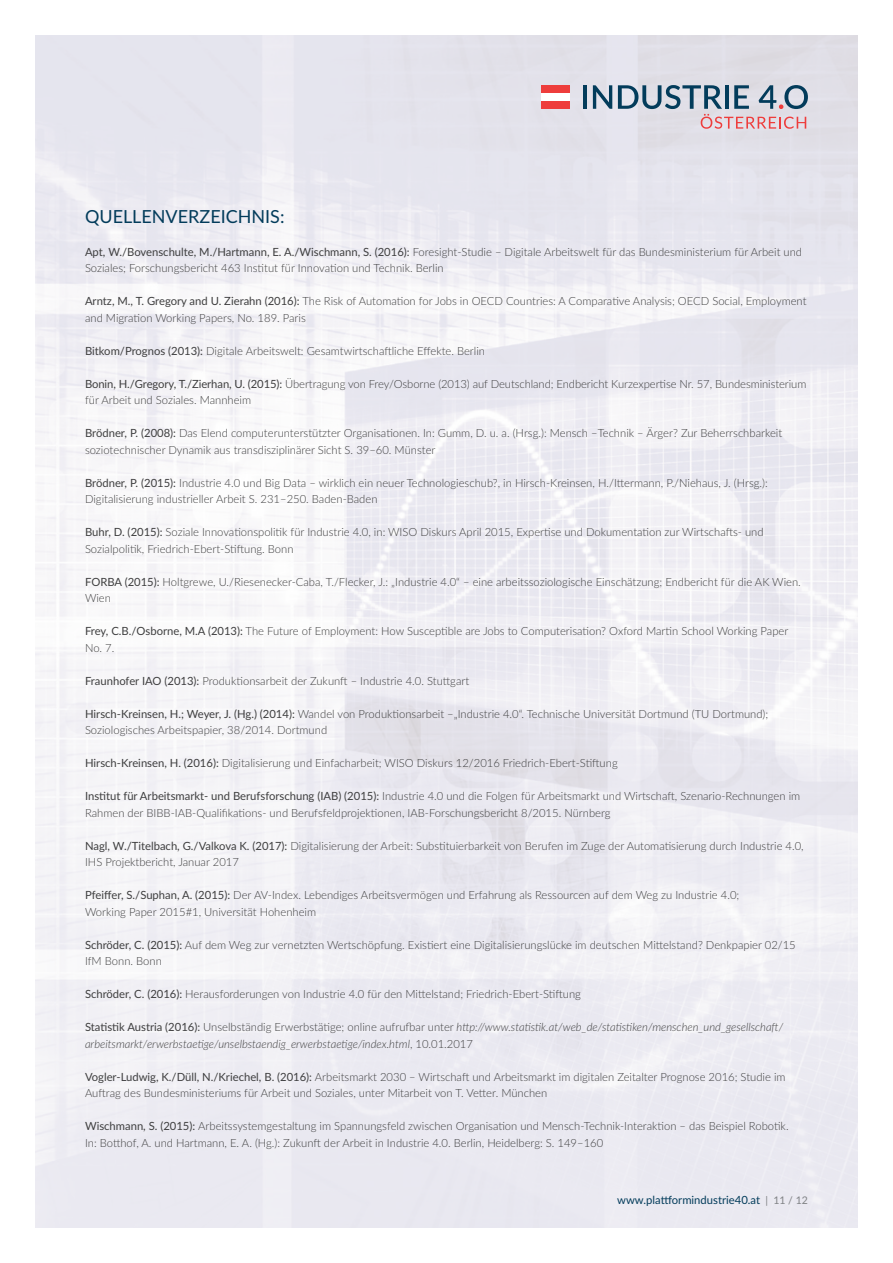
<style>
.page{position:relative;width:893px;height:1263px;background:#fff}
.page>*{position:absolute;margin:0;border:0;box-sizing:border-box;transform-origin:0 0}
.t1{font:18px "Lato";color:#033c5b}
.t2{font:300 11.25px/16.5px "Lato";color:#3e3e3f}
.t3{font:italic 300 11.25px/16.5px "Lato";color:#3e3e3f}
.t4{font:11.25px "Lato";color:#033c5b}
.s1{font-weight:400}
.s2{font-weight:400;font-style:normal}
.s3{font-style:normal}
.s4{font-size:10.5px;color:#808285}
</style>
<div class="page">
<img style="left:35px;top:35px;width:823px;height:1193px">
<hr style="left:583px;top:85px;width:4px;height:24px;background:#033c5b">
<svg style="left:593px;top:85px;width:19px;height:24px"></svg>
<svg style="left:618px;top:85px;width:190px;height:44px;background:#b6b7c3"></svg>
<div style="left:542px;top:86px;width:28px;height:7px;background:#ee3d3c"></div>
<div style="left:542px;top:101px;width:28px;height:8px;background:#ee3d3c"></div>
<div style="left:542px;top:93px;width:28px;height:8px;background:#fff"></div>
<h1 class="t1" style="left:85px;top:203px;width:201px">QuellenVerzeichnis:</h1>
<p class="t2" style="left:85px;top:243px;width:719px"><span class="s1">Apt, W./bovenschulte, M./hartmann, e. A./Wischmann, s. (2016):</span> Foresight-Studie – Digitale Arbeitswelt für das Bundesministerium für Arbeit und<br>Soziales; Forschungsbericht 463 Institut für Innovation und Technik. Berlin</p>
<p class="t2" style="left:85px;top:293px;width:723px"><span class="s1">Arntz, M., t. gregory and u. zierahn (2016):</span> The Risk of Automation for Jobs in oECD Countries: A Comparative Analysis; oECD Social, Employment and Migration Working Papers, No. 189. Paris</p>
<p class="t2" style="left:85px;top:342px;width:402px"><span class="s1">bitkom/prognos (2013):</span> Digitale Arbeitswelt: Gesamtwirtschaftliche Effekte. Berlin</p>
<p class="t2" style="left:85px;top:375px;width:723px"><span class="s1">bonin, h./gregory, t./zierhan, u. (2015):</span> Übertragung von Frey/osborne (2013) auf Deutschland; Endbericht Kurzexpertise Nr. 57, Bundesministerium für Arbeit und Soziales. Mannheim</p>
<p class="t2" style="left:85px;top:425px;width:699px"><span class="s1">brödner, p. (2008):</span> Das Elend computerunterstützter organisationen. In: Gumm, D. u. a. (Hrsg.): Mensch –Technik – Ärger? Zur Beherrschbarkeit soziotechnischer Dynamik aus transdisziplinärer Sicht S. 39–60. Münster</p>
<p class="t2" style="left:85px;top:474px;width:684px"><span class="s1">brödner, p. (2015):</span> Industrie 4.0 und Big Data – wirklich ein neuer Technologieschub?, in Hirsch-Kreinsen, H./Ittermann, P./Niehaus, J. (Hrsg.):<br>Digitalisierung industrieller Arbeit S. 231–250. Baden-Baden</p>
<p class="t2" style="left:85px;top:524px;width:680px"><span class="s1">buhr, d. (2015):</span> Soziale Innovationspolitik für Industrie 4.0, in: WISo Diskurs April 2015, Expertise und Dokumentation zur Wirtschafts- und<br>Sozialpolitik, Friedrich-Ebert-Stiftung. Bonn</p>
<p class="t2" style="left:85px;top:573px;width:717px"><span class="s1">ForbA (2015):</span> Holtgrewe, U./Riesenecker-Caba, T./Flecker, J.: „Industrie 4.0“ – eine arbeitssoziologische Einschätzung; Endbericht für die AK Wien.<br>Wien</p>
<p class="t2" style="left:85px;top:623px;width:705px"><span class="s1">Frey, c.b./osborne, M.A (2013):</span> The Future of Employment: How Susceptible are Jobs to Computerisation? oxford Martin School Working Paper<br>No. 7.</p>
<p class="t2" style="left:85px;top:672px;width:386px"><span class="s1">Fraunhofer iAo (2013):</span> Produktionsarbeit der Zukunft – Industrie 4.0. Stuttgart</p>
<p class="t2" style="left:85px;top:705px;width:685px"><span class="s1">hirsch-kreinsen, h.; Weyer, J. (hg.) (2014):</span> Wandel von Produktionsarbeit –„Industrie 4.0“. Technische Universität Dortmund (TU Dortmund);<br>Soziologisches Arbeitspapier, 38/2014. Dortmund</p>
<p class="t2" style="left:85px;top:755px;width:534px"><span class="s1">hirsch-kreinsen, h. (2016):</span> Digitalisierung und Einfacharbeit; WISo Diskurs 12/2016 Friedrich-Ebert-Stiftung</p>
<p class="t2" style="left:85px;top:788px;width:717px"><span class="s1">institut für Arbeitsmarkt- und berufsforschung (iAb) (2015):</span> Industrie 4.0 und die Folgen für Arbeitsmarkt und Wirtschaft, Szenario-Rechnungen im<br>Rahmen der BIBB-IAB-Qualifikations- und Berufsfeldprojektionen, IAB-Forschungsbericht 8/2015. Nürnberg</p>
<p class="t2" style="left:85px;top:837px;width:720px"><span class="s1">nagl, W./titelbach, g./Valkova k. (2017):</span> Digitalisierung der Arbeit: Substituierbarkeit von Berufen im Zuge der Automatisierung durch Industrie 4.0,<br>IHS Projektbericht, Januar 2017</p>
<p class="t2" style="left:85px;top:887px;width:656px"><span class="s1">pfeiffer, s./suphan, A. (2015):</span> Der AV-Index. Lebendiges Arbeitsvermögen und Erfahrung als Ressourcen auf dem Weg zu Industrie 4.0;<br>Working Paper 2015#1, Universität Hohenheim</p>
<p class="t2" style="left:85px;top:936px;width:712px"><span class="s1">schröder, c. (2015):</span> Auf dem Weg zur vernetzten Wertschöpfung. Existiert eine Digitalisierungslücke im deutschen Mittelstand? Denkpapier 02/15<br>IfM Bonn. Bonn</p>
<p class="t2" style="left:85px;top:986px;width:497px"><span class="s1">schröder, c. (2016):</span> Herausforderungen von Industrie 4.0 für den Mittelstand; Friedrich-Ebert-Stiftung</p>
<p class="t3" style="left:85px;top:1019px;width:700px"><span class="s2">statistik Austria (2016):</span> <span class="s3">Unselbständig Erwerbstätige; online aufrufbar unter</span> http://www.statistik.at/web_de/statistiken/menschen_und_gesellschaft/ arbeitsmarkt/erwerbstaetige/unselbstaendig_erwerbstaetige/index.html<span class="s3">, 10.01.2017</span></p>
<p class="t2" style="left:85px;top:1068px;width:702px"><span class="s1">Vogler-ludwig, k./düll, n./kriechel, b. (2016):</span> Arbeitsmarkt 2030 – Wirtschaft und Arbeitsmarkt im digitalen Zeitalter Prognose 2016; Studie im<br>Auftrag des Bundesministeriums für Arbeit und Soziales, unter Mitarbeit von T. Vetter. München</p>
<p class="t2" style="left:85px;top:1118px;width:705px"><span class="s1">Wischmann, s. (2015):</span> Arbeitssystemgestaltung im Spannungsfeld zwischen organisation und Mensch-Technik-Interaktion – das Beispiel Robotik.<br>In: Botthof, A. und Hartmann, E. A. (Hg.): Zukunft der Arbeit in Industrie 4.0. Berlin, Heidelberg: S. 149–160</p>
<p class="t4" style="left:617px;top:1192px;width:192px">www.plattformindustrie40.at <span class="s4">| 11 / 12</span></p>
</div>
